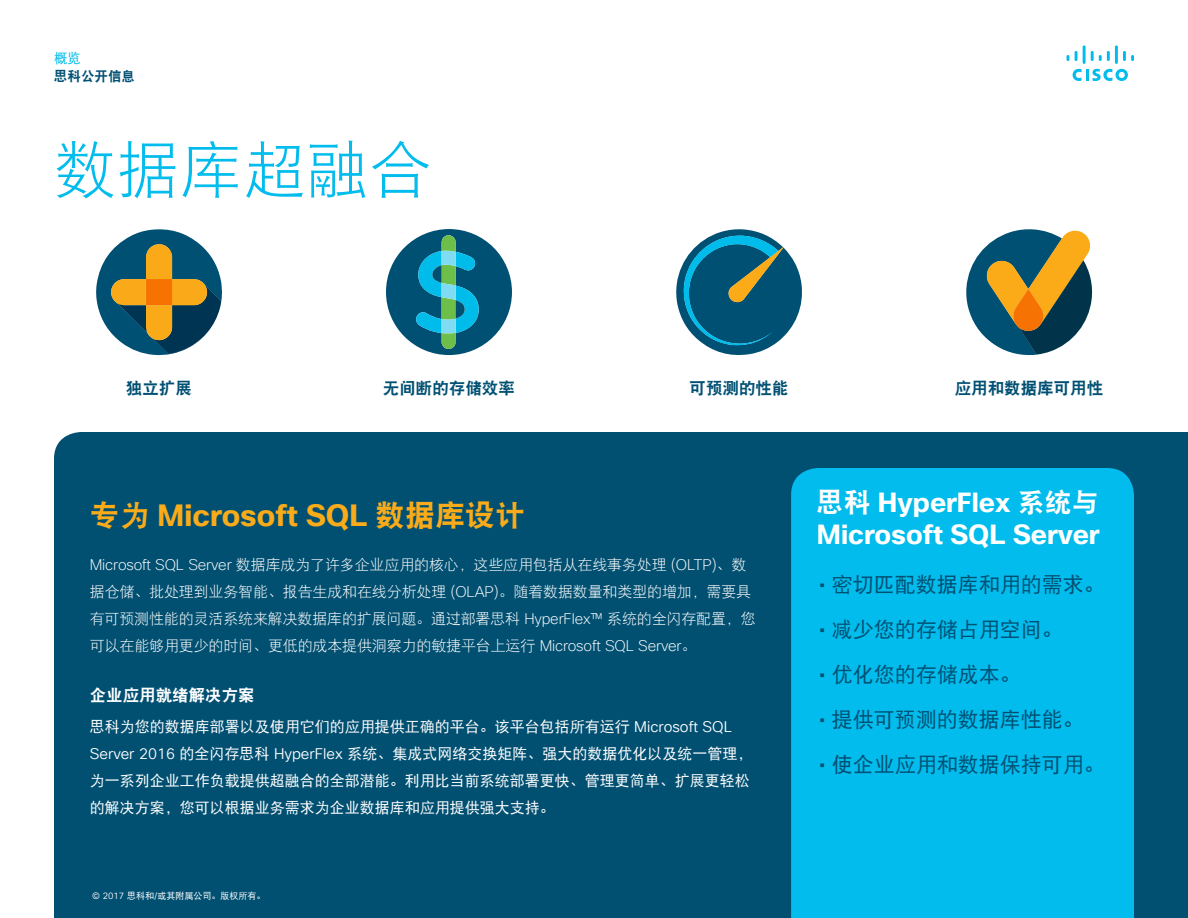
<style>
.page{position:relative;width:1188px;height:918px;background:#fff}
.page>*{position:absolute;margin:0;border:0;box-sizing:border-box;transform-origin:0 0}
.Title_Headline{font:63px "DFP Hei W3";color:#01bcec}
.Intro_Heading{font:700 30px "Cisco Sans TT";color:#faab1a}
.Sidebar_Heading_Whit{font:700 27px/31.5px "Cisco Sans TT";color:#fff}
.t1{font:21px "DFP Hei W5";color:#005073}
.Subhead3_Indigo{font:16.5px "DFP Hei W9";color:#005073}
.Subhead3_White{font:16.5px "DFP Hei W9";color:#fff}
.Intro{font:15px/27px "DFP Hei W3";letter-spacing:-.01em;color:#fff}
.Body_White{font:15px/27px "DFP Hei W5";color:#fff}
.t2{font:13.5px "DFP Hei W9";color:#005073}
.t3{font:13.5px "DFP Hei W5";color:#01bcec}
.Footer_white{font:9px "DFP Hei W5";color:#fff}
.s1{font-family:"DFP Hei W9";font-weight:400}
.s2{font-family:"Cisco Sans TT";font-weight:200}
.s3{font-family:"Cisco Sans TT Light"}
.s4{font-family:"Cisco Sans TT"}
</style>
<div class="page">
<svg style="left:1073px;top:69px;width:55px;height:12px"></svg>
<svg style="left:1067px;top:55px;width:2px;height:6px"></svg>
<svg style="left:1075px;top:51px;width:3px;height:10px"></svg>
<hr style="left:1083px;top:45px;width:3px;height:19px;background:#01bcec">
<svg style="left:1091px;top:51px;width:19px;height:10px"></svg>
<hr style="left:1115px;top:45px;width:3px;height:19px;background:#01bcec">
<svg style="left:1123px;top:51px;width:11px;height:10px"></svg>
<div style="left:54px;top:432px;width:1134px;height:486px;background:#015072"></div>
<div style="left:791px;top:468px;width:343px;height:450px;background:#01bcec"></div>
<svg style="left:96px;top:229px;width:126px;height:126px"></svg>
<svg style="left:386px;top:229px;width:126px;height:126px"></svg>
<svg style="left:676px;top:229px;width:126px;height:126px"></svg>
<svg style="left:966px;top:229px;width:126px;height:126px"></svg>
<p class="t3" style="left:54px;top:51px;width:28px">概览</p>
<p class="t2" style="left:54px;top:69px;width:82px">思科公开信息</p>
<p class="Title_Headline" style="left:54px;top:135px;width:379px">数据库超融合</p>
<p class="Subhead3_Indigo" style="left:126px;top:379px;width:67px">独立扩展</p>
<p class="Subhead3_Indigo" style="left:383px;top:379px;width:134px">无间断的存储效率</p>
<p class="Subhead3_Indigo" style="left:690px;top:379px;width:100px">可预测的性能</p>
<p class="Subhead3_Indigo" style="left:955px;top:379px;width:150px">应用和数据库可用性</p>
<p class="Intro_Heading" style="left:90px;top:496px;width:437px"><span class="s1">专为</span> Microsoft SQL <span class="s1">数据库设计</span></p>
<p class="Intro" style="left:90px;top:551px;width:667px"><span class="s2">Microsoft SQL Server</span> 数据库成为了许多企业应用的核心，这些应用包括从在线事务处理 <span class="s2">(OLTP)</span>、数据仓储、批处理到业务智能、报告生成和在线分析处理 <span class="s2">(OLAP)</span>。随着数据数量和类型的增加，需要具有可预测性能的灵活系统来解决数据库的扩展问题。通过部署思科 <span class="s2">HyperFlex™</span> 系统的全闪存配置，您可以在能够用更少的时间、更低的成本提供洞察力的敏捷平台上运行 <span class="s2">Microsoft SQL Server</span>。</p>
<p class="Subhead3_White" style="left:90px;top:686px;width:167px">企业应用就绪解决方案</p>
<p class="Body_White" style="left:90px;top:713px;width:664px">思科为您的数据库部署以及使用它们的应用提供正确的平台。该平台包括所有运行 <span class="s3">Microsoft SQL Server 2016</span> 的全闪存思科 <span class="s3">HyperFlex</span> 系统、集成式网络交换矩阵、强大的数据优化以及统一管理，为一系列企业工作负载提供超融合的全部潜能。利用比当前系统部署更快、管理更简单、扩展更轻松的解决方案，您可以根据业务需求为企业数据库和应用提供强大支持。</p>
<p class="Footer_white" style="left:92px;top:891px;width:175px"><span class="s3">© 2017</span> 思科和<span class="s3">/</span>或其附属公司。版权所有。</p>
<p class="Sidebar_Heading_Whit" style="left:817px;top:488px;width:284px"><span class="s1">思科</span> HyperFlex <span class="s1">系统与<br></span>Microsoft SQL Server</p>
<p class="t1" style="left:819px;top:574px;width:287px"><span class="s4">•</span> 密切匹配数据库和用的需求。</p>
<p class="t1" style="left:819px;top:619px;width:245px"><span class="s4">•</span> 减少您的存储占用空间。</p>
<p class="t1" style="left:819px;top:664px;width:203px"><span class="s4">•</span> 优化您的存储成本。</p>
<p class="t1" style="left:819px;top:709px;width:266px"><span class="s4">•</span> 提供可预测的数据库性能。</p>
<p class="t1" style="left:819px;top:754px;width:287px"><span class="s4">•</span> 使企业应用和数据保持可用。</p>
</div>
